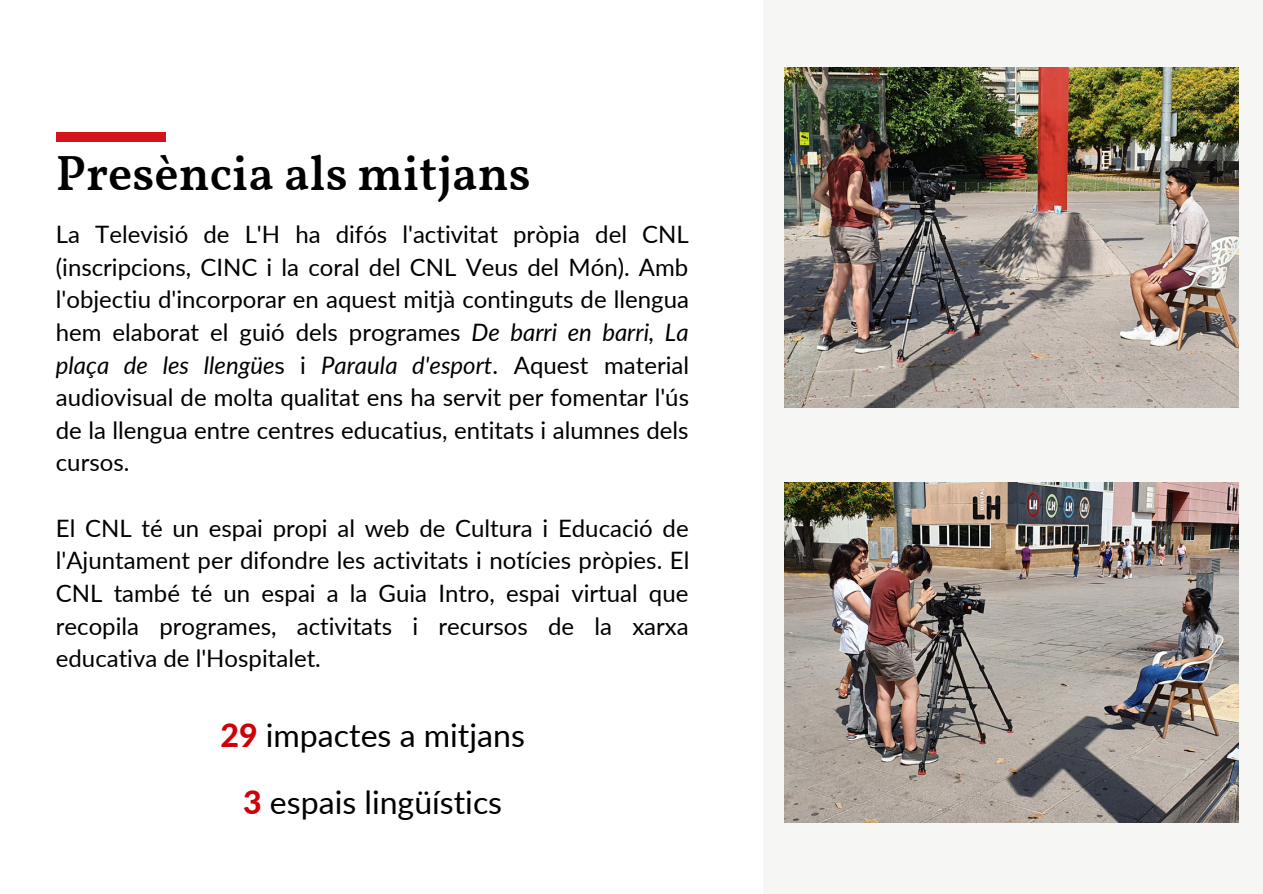
<style>
.page{position:relative;width:1263px;height:894px;background:#fff}
.page>*{position:absolute;margin:0;border:0;box-sizing:border-box;transform-origin:0 0}
.t1{font:600 49.2px "Vollkorn";color:#000}
.t2{font:32.1px "Lato";color:#000}
.t3{font:24px/32.5px "Lato";color:#000;text-align:justify}
.s1{font-style:italic}
.s2{font-weight:800;color:#cf0007}
</style>
<div class="page">
<div style="left:56px;top:133px;width:109px;height:9px;background:#d5131a"></div>
<div style="left:763px;top:0;width:500px;height:893px;background:#f6f7f5"></div>
<img style="left:785px;top:482px;width:453px;height:340px">
<img style="left:785px;top:67px;width:453px;height:340px">
<p class="t1" style="left:56px;top:153px;width:476px">Presència als mitjans</p>
<p class="t3" style="left:56px;top:217px;width:635px">La Televisió de L'H ha difós l'activitat pròpia del CNL (inscripcions, CINC i la coral del CNL Veus del Món). Amb l'objectiu d'incorporar en aquest mitjà continguts de llengua hem elaborat el guió dels programes <span class="s1">De barri en barri, La plaça de les llengüe</span>s i <span class="s1">Paraula d'esport</span>. Aquest material audiovisual de molta qualitat ens ha servit per fomentar l'ús de la llengua entre centres educatius, entitats i alumnes dels cursos.</p>
<p class="t3" style="left:56px;top:511px;width:635px">El CNL té un espai propi al web de Cultura i Educació de l'Ajuntament per difondre les activitats i notícies pròpies. El CNL també té un espai a la Guia Intro, espai virtual que recopila programes, activitats i recursos de la xarxa educativa de l'Hospitalet.</p>
<p class="t2" style="left:220px;top:715px;width:306px"><span class="s2">29</span> impactes a mitjans</p>
<p class="t2" style="left:243px;top:782px;width:261px"><span class="s2">3</span> espais lingüístics</p>
</div>
